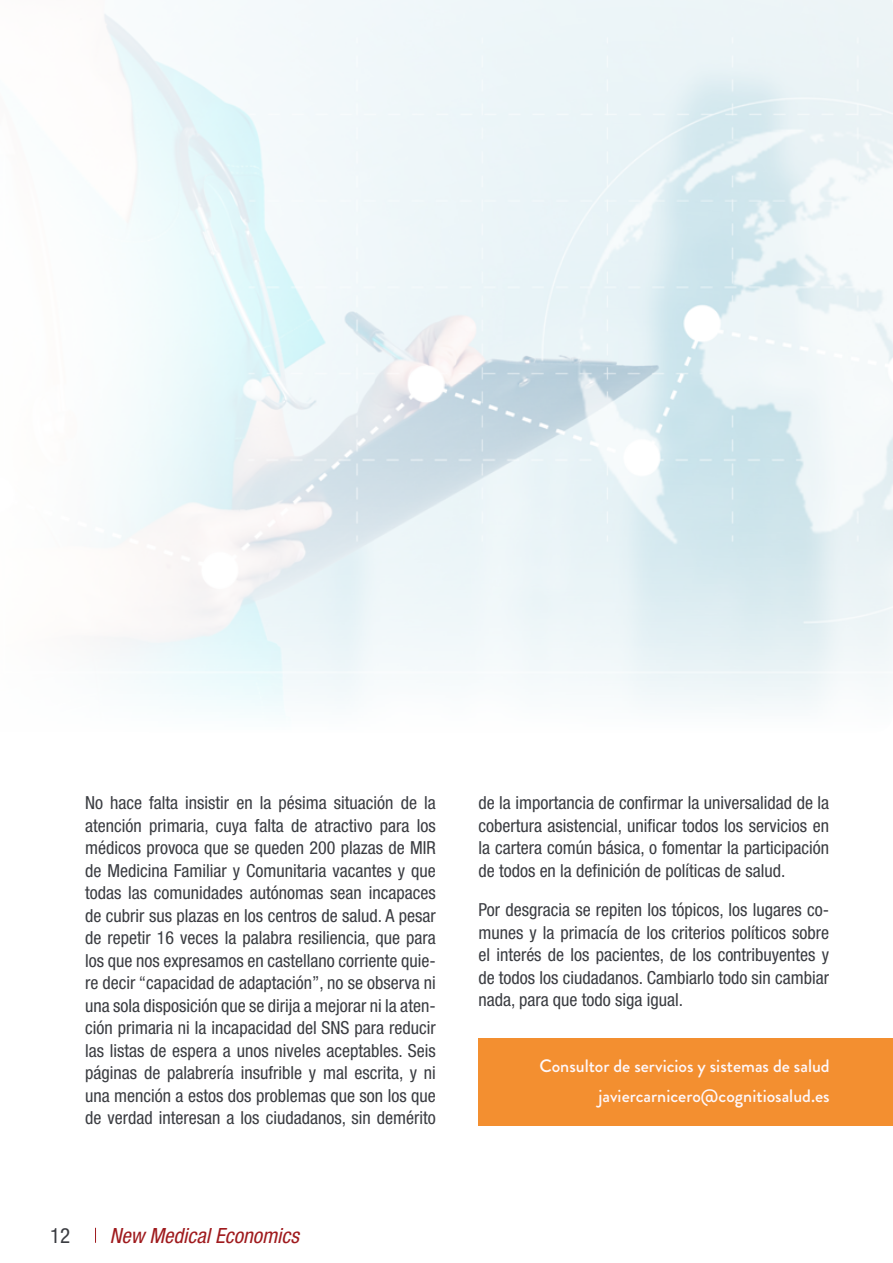
<style>
.page{position:relative;width:893px;height:1263px;background:#fff}
.page>*{position:absolute;margin:0;border:0;box-sizing:border-box;transform-origin:0 0}
.t1{font:italic condensed 21px "Helvetica Neue LT Std";color:#9f1a1d}
.t2{font:condensed 21px "Helvetica Neue LT Std";color:#3b3d42}
.t3{font:condensed 18px/22.5px "Helvetica Neue LT Std";color:#3b3d42;text-align:justify}
.t4{font:500 18px/30.2px "Brandon Grotesque";color:#fef7fa;text-align:right}
</style>
<div class="page">
<svg style="left:95px;top:1228px;width:1px;height:15px"></svg>
<div style="left:478px;top:1038px;width:415px;height:88px;background:#f38f30"></div>
<img style="left:104px;top:0;width:789px;height:715px">
<p class="t3" style="left:85px;top:791px;width:352px">No hace falta insistir en la pésima situación de la atención primaria, cuya falta de atractivo para los médicos provoca que se queden 200 plazas de MIR de Medicina Familiar y Comunitaria vacantes y que todas las comunidades autónomas sean incapaces de cubrir sus plazas en los centros de salud. A pesar de repetir 16 veces la palabra resiliencia, que para los que nos expresamos en castellano corriente quie&shy;re decir “capacidad de adaptación”, no se observa ni una sola disposición que se dirija a mejorar ni la aten&shy;ción primaria ni la incapacidad del SNS para reducir las listas de espera a unos niveles aceptables. Seis páginas de palabrería insufrible y mal escrita, y ni una mención a estos dos problemas que son los que de verdad interesan a los ciudadanos, sin demérito</p>
<p class="t3" style="left:478px;top:791px;width:352px">de la importancia de confirmar la universalidad de la cobertura asistencial, unificar todos los servicios en la cartera común básica, o fomentar la participación de todos en la definición de políticas de salud.</p>
<p class="t3" style="left:478px;top:898px;width:352px">Por desgracia se repiten los tópicos, los lugares co&shy;munes y la primacía de los criterios políticos sobre el interés de los pacientes, de los contribuyentes y de todos los ciudadanos. Cambiarlo todo sin cambiar nada, para que todo siga igual.</p>
<p class="t4" style="left:539px;top:1051px;width:292px">Consultor de servicios y sistemas de salud javiercarnicero@cognitiosalud.es</p>
<p class="t2" style="left:50px;top:1223px;width:22px">12</p>
<p class="t1" style="left:110px;top:1223px;width:191px">New Medical Economics</p>
</div>
